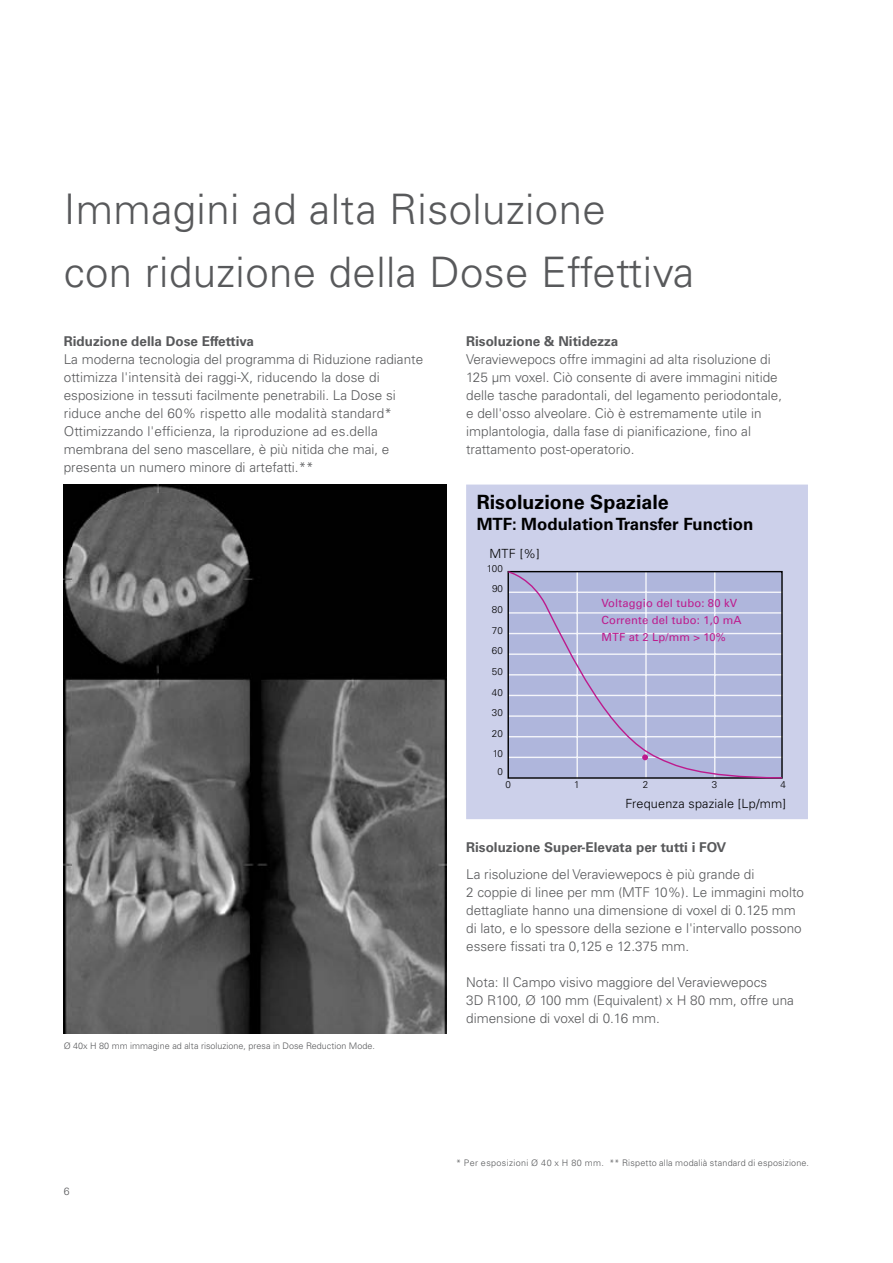
<style>
.page{position:relative;width:893px;height:1263px;background:#fff}
.page>*{position:absolute;margin:0;border:0;box-sizing:border-box;transform-origin:0 0}
.EN_common_headline_2{font:300 42px/63px "Univers LT Std";letter-spacing:.01em;color:#58595b}
.Copyhead_9pt_bold{font:700 19.65px "Univers LT Std";color:#000}
.Copyhead_9pt_bold-2{font:700 16.8px "Univers LT Std";color:#000}
.EN_common_copy_head{font:300 13.5px/18px "Univers LT Std";color:#58595b}
.Copyhead_9pt_bold-3{font:300 13.5px/18px "Univers LT Std";color:#58595b}
.EN_common_copy_head-2{font:700 13.5px "Univers LT Std";color:#58595b}
.Copyhead_9pt_bold-4{font:700 13.5px "Univers LT Std";color:#58595b}
.Copy_10pt_-_english{font:300 12.6px "Univers LT Std";letter-spacing:.015em;color:#000}
.Copy_10pt_-_english-2{font:11.25px "Univers LT Std";letter-spacing:.015em;color:#bd1b8d}
.t1{font:300 10.5px "Univers LT Std";color:#58595b}
.Copy_10pt_-_english-3{font:300 9.75px "Univers LT Std";letter-spacing:.015em;color:#000}
.EN_common_footnote_6{font:300 9px "Univers LT Std";letter-spacing:.02em;color:#58595b}
.Copy{font:300 9px "Univers LT Std";color:#58595b}
</style>
<div class="page">
<img style="left:64px;top:485px;width:382px;height:548px">
<div style="left:466px;top:485px;width:342px;height:334px;background:#ccd0ea"></div>
<svg style="left:507px;top:570px;width:276px;height:209px;background:#b0b5d8"></svg>
<svg style="left:642px;top:754px;width:6px;height:6px"></svg>
<p class="EN_common_headline_2" style="left:64px;top:177px;width:632px">Immagini ad alta Risoluzione<br>con riduzione della Dose Effettiva</p>
<p class="EN_common_copy_head-2" style="left:64px;top:333px;width:192px">Riduzione della Dose Effettiva</p>
<p class="EN_common_copy_head" style="left:64px;top:350px;width:361px">La moderna tecnologia del programma di Riduzione radiante ottimizza l'intensità dei raggi-X, riducendo la dose di esposizione in tessuti facilmente penetrabili. La Dose si riduce anche del 60% rispetto alle modalità standard* Ottimizzando l'efficienza, la riproduzione ad es.della membrana del seno mascellare, è più nitida che mai, e presenta un numero minore di artefatti.**</p>
<p class="Copy" style="left:64px;top:1041px;width:313px">Ø 40x H 80 mm immagine ad alta risoluzione, presa in Dose Reduction Mode.</p>
<p class="EN_common_copy_head-2" style="left:466px;top:333px;width:154px">Risoluzione &amp; Nitidezza</p>
<p class="EN_common_copy_head" style="left:466px;top:350px;width:317px">Veraviewepocs offre immagini ad alta risoluzione di 125 µm voxel. Ciò consente di avere immagini nitide delle tasche paradontali, del legamento periodontale, e dell'osso alveolare. Ciò è estremamente utile in implantologia, dalla fase di pianificazione, fino al trattamento post-operatorio.</p>
<p class="Copyhead_9pt_bold" style="left:477px;top:491px;width:194px">Risoluzione Spaziale</p>
<p class="Copyhead_9pt_bold-2" style="left:477px;top:514px;width:278px">MTF: Modulation Transfer Function</p>
<p class="Copy_10pt_-_english" style="left:489px;top:546px;width:52px">MTF [%]</p>
<p class="Copy_10pt_-_english-3" style="left:487px;top:562px;width:18px">100</p>
<p class="Copy_10pt_-_english-3" style="left:492px;top:583px;width:13px">90</p>
<p class="Copy_10pt_-_english-3" style="left:492px;top:604px;width:13px">80</p>
<p class="Copy_10pt_-_english-3" style="left:492px;top:624px;width:13px">70</p>
<p class="Copy_10pt_-_english-3" style="left:492px;top:645px;width:13px">60</p>
<p class="Copy_10pt_-_english-3" style="left:492px;top:666px;width:13px">50</p>
<p class="Copy_10pt_-_english-3" style="left:492px;top:686px;width:13px">40</p>
<p class="Copy_10pt_-_english-3" style="left:492px;top:707px;width:13px">30</p>
<p class="Copy_10pt_-_english-3" style="left:492px;top:727px;width:13px">20</p>
<p class="Copy_10pt_-_english-3" style="left:493px;top:748px;width:12px">10</p>
<p class="Copy_10pt_-_english-3" style="left:498px;top:766px;width:7px">0</p>
<p class="Copy_10pt_-_english-3" style="left:506px;top:779px;width:7px">0</p>
<p class="Copy_10pt_-_english-3" style="left:574px;top:779px;width:7px">1</p>
<p class="Copy_10pt_-_english-3" style="left:643px;top:779px;width:7px">2</p>
<p class="Copy_10pt_-_english-3" style="left:712px;top:779px;width:7px">3</p>
<p class="Copy_10pt_-_english-3" style="left:781px;top:779px;width:7px">4</p>
<p class="Copy_10pt_-_english-2" style="left:601px;top:596px;width:137px">Voltaggio del tubo: 80 kV</p>
<p class="Copy_10pt_-_english-2" style="left:601px;top:613px;width:142px">Corrente del tubo: 1,0 mA</p>
<p class="Copy_10pt_-_english-2" style="left:601px;top:630px;width:126px">MTF at 2 Lp/mm &gt; 10%</p>
<p class="Copy_10pt_-_english" style="left:626px;top:796px;width:162px">Frequenza spaziale [Lp/mm]</p>
<p class="Copyhead_9pt_bold-4" style="left:466px;top:839px;width:262px">Risoluzione Super-Elevata per tutti i FOV</p>
<p class="Copyhead_9pt_bold-3" style="left:466px;top:865px;width:339px">La risoluzione del Veraviewepocs è più grande di<br>2 coppie di linee per mm (MTF 10%). Le immagini molto dettagliate hanno una dimensione di voxel di 0.125 mm di lato, e lo spessore della sezione e l'intervallo possono essere fissati tra 0,125 e 12.375 mm.</p>
<p class="Copyhead_9pt_bold-3" style="left:466px;top:973px;width:329px">Nota: Il Campo visivo maggiore del Veraviewepocs<br>3D R100, Ø 100 mm (Equivalent) x H 80 mm, offre una dimensione di voxel di 0.16 mm.</p>
<p class="t1" style="left:64px;top:1185px;width:7px">6</p>
<p class="EN_common_footnote_6" style="left:456px;top:1157px;width:355px">* Per esposizioni Ø 40 x H 80 mm. ** Rispetto alla modalià standard di esposizione.</p>
</div>
